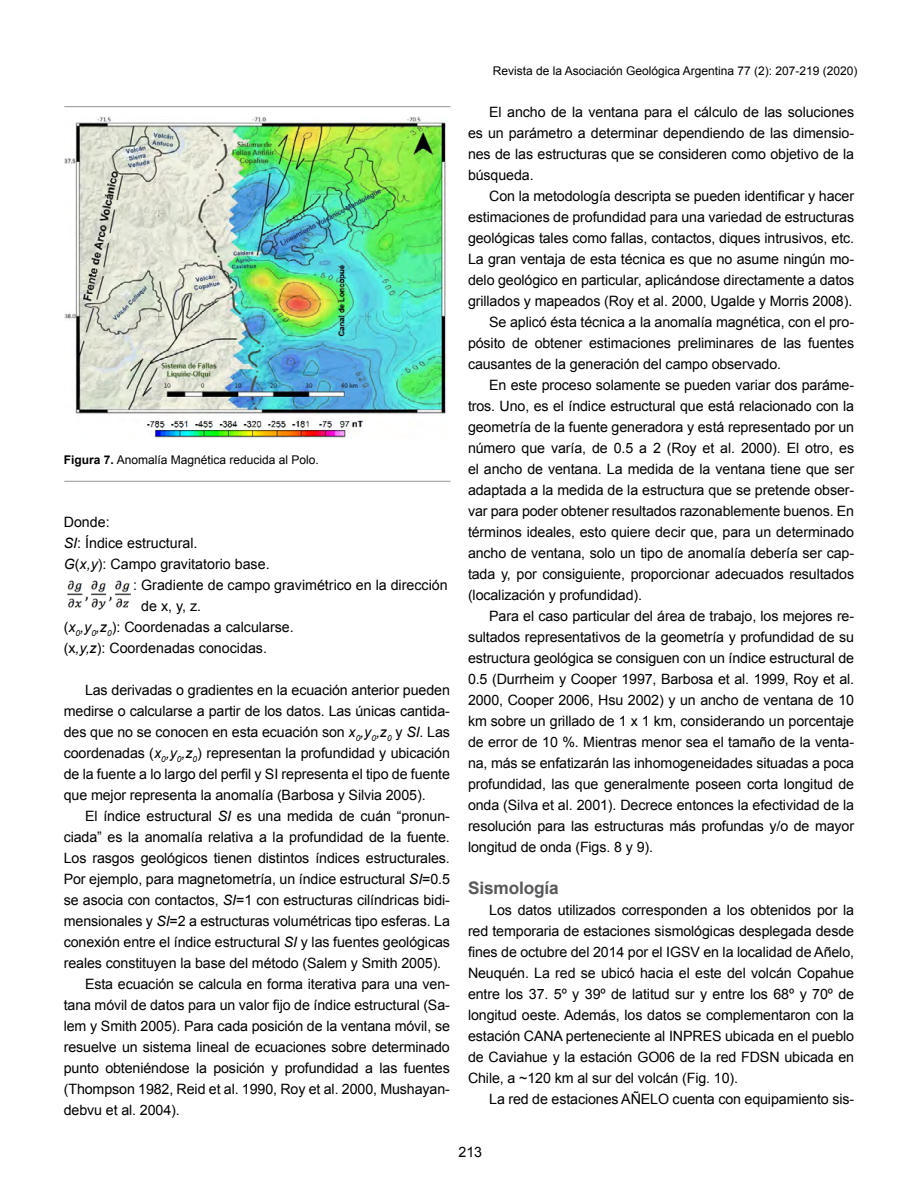
<style>
.page{position:relative;width:918px;height:1188px;background:#fff}
.page>*{position:absolute;margin:0;border:0;box-sizing:border-box;transform-origin:0 0}
.subtitulos{font:700 17.25px "Arial";letter-spacing:-.01em;color:#58595b}
.textos_san_serif{font:14.25px/21px "Arial";letter-spacing:-.01em;color:#000;text-align:justify}
.epigrafes{font:12px "Arial";color:#000}
.s1{font-weight:700}
.s2{font-style:italic}
</style>
<div class="page">
<hr style="left:64px;top:481px;width:386px;height:1px;background:#939598">
<hr style="left:64px;top:106px;width:386px;height:1px;background:#939598">
<img style="left:65px;top:116px;width:382px;height:322px">
<img style="left:66px;top:580px;width:65px;height:30px">
<p class="epigrafes" style="left:493px;top:63px;width:366px">Revista de la Asociación Geológica Argentina 77 (2): 207-219 (2020)</p>
<p class="epigrafes" style="left:64px;top:452px;width:257px"><span class="s1">Figura 7.</span> Anomalía Magnética reducida al Polo.</p>
<p class="textos_san_serif" style="left:64px;top:511px;width:47px">Donde:</p>
<p class="textos_san_serif" style="left:64px;top:532px;width:135px"><span class="s2">SI</span>: Índice estructural.</p>
<p class="textos_san_serif" style="left:64px;top:553px;width:207px"><span class="s2">G</span>(<span class="s2">x,y</span>): Campo gravitatorio base.</p>
<p class="textos_san_serif" style="left:133px;top:574px;width:316px">: Gradiente de campo gravimétrico en la dirección</p>
<p class="textos_san_serif" style="left:141px;top:595px;width:61px">de x, y, z.</p>
<p class="textos_san_serif" style="left:64px;top:616px;width:232px">(<span class="s2">x</span><sub>0</sub><span class="s2">,y</span><sub>0</sub><span class="s2">,z</span><sub>0</sub>): Coordenadas a calcularse.</p>
<p class="textos_san_serif" style="left:64px;top:637px;width:205px">(x<span class="s2">,y,z</span>): Coordenadas conocidas.</p>
<p class="textos_san_serif" style="left:64px;top:679px;width:388px;text-indent:21px">Las derivadas o gradientes en la ecuación anterior pueden medirse o calcularse a partir de los datos. Las únicas cantida&shy;des que no se conocen en esta ecuación son <span class="s2">x</span><sub>0</sub><span class="s2">,y</span><sub>0</sub><span class="s2">,z</span><sub>0</sub> y <span class="s2">SI</span>. Las coordenadas (<span class="s2">x</span><sub>0</sub><span class="s2">,y</span><sub>0</sub><span class="s2">,z</span><sub>0</sub>) representan la profundidad y ubicación de la fuente a lo largo del perfil y SI representa el tipo de fuente que mejor representa la anomalía (Barbosa y Silvia 2005).</p>
<p class="textos_san_serif" style="left:64px;top:805px;width:388px;text-indent:21px">El índice estructural <span class="s2">SI</span> es una medida de cuán “pronun&shy;ciada” es la anomalía relativa a la profundidad de la fuente.<br>Los rasgos geológicos tienen distintos índices estructurales.<br>Por ejemplo, para magnetometría, un índice estructural <span class="s2">SI</span>=0.5 se asocia con contactos, <span class="s2">SI</span>=1 con estructuras cilíndricas bidi&shy;mensionales y <span class="s2">SI</span>=2 a estructuras volumétricas tipo esferas. La conexión entre el índice estructural <span class="s2">SI</span> y las fuentes geológicas reales constituyen la base del método (Salem y Smith 2005).</p>
<p class="textos_san_serif" style="left:64px;top:973px;width:388px;text-indent:21px">Esta ecuación se calcula en forma iterativa para una ven&shy;tana móvil de datos para un valor fijo de índice estructural (Sa&shy;lem y Smith 2005). Para cada posición de la ventana móvil, se resuelve un sistema lineal de ecuaciones sobre determinado punto obteniéndose la posición y profundidad a las fuentes (Thompson 1982, Reid et al. 1990, Roy et al. 2000, Mushayan&shy;debvu et al. 2004).</p>
<p class="textos_san_serif" style="left:468px;top:102px;width:388px;text-indent:21px">El ancho de la ventana para el cálculo de las soluciones es un parámetro a determinar dependiendo de las dimensio&shy;nes de las estructuras que se consideren como objetivo de la búsqueda.</p>
<p class="textos_san_serif" style="left:468px;top:186px;width:388px;text-indent:21px">Con la metodología descripta se pueden identificar y hacer estimaciones de profundidad para una variedad de estructuras geológicas tales como fallas, contactos, diques intrusivos, etc.<br>La gran ventaja de esta técnica es que no asume ningún mo&shy;delo geológico en particular, aplicándose directamente a datos grillados y mapeados (Roy et al. 2000, Ugalde y Morris 2008).</p>
<p class="textos_san_serif" style="left:468px;top:312px;width:388px;text-indent:21px">Se aplicó ésta técnica a la anomalía magnética, con el pro&shy;pósito de obtener estimaciones preliminares de las fuentes causantes de la generación del campo observado.</p>
<p class="textos_san_serif" style="left:468px;top:375px;width:388px;text-indent:21px">En este proceso solamente se pueden variar dos paráme&shy;tros. Uno, es el índice estructural que está relacionado con la geometría de la fuente generadora y está representado por un número que varía, de 0.5 a 2 (Roy et al. 2000). El otro, es el ancho de ventana. La medida de la ventana tiene que ser adaptada a la medida de la estructura que se pretende obser&shy;var para poder obtener resultados razonablemente buenos. En términos ideales, esto quiere decir que, para un determinado ancho de ventana, solo un tipo de anomalía debería ser cap&shy;tada y, por consiguiente, proporcionar adecuados resultados (localización y profundidad).</p>
<p class="textos_san_serif" style="left:468px;top:606px;width:388px;text-indent:21px">Para el caso particular del área de trabajo, los mejores re&shy;sultados representativos de la geometría y profundidad de su estructura geológica se consiguen con un índice estructural de 0.5 (Durrheim y Cooper 1997, Barbosa et al. 1999, Roy et al.<br>2000, Cooper 2006, Hsu 2002) y un ancho de ventana de 10 km sobre un grillado de 1 x 1 km, considerando un porcentaje de error de 10 %. Mientras menor sea el tamaño de la venta&shy;na, más se enfatizarán las inhomogeneidades situadas a poca profundidad, las que generalmente poseen corta longitud de onda (Silva et al. 2001). Decrece entonces la efectividad de la resolución para las estructuras más profundas y/o de mayor longitud de onda (Figs. 8 y 9).</p>
<p class="subtitulos" style="left:468px;top:876px;width:92px">Sismología</p>
<p class="textos_san_serif" style="left:468px;top:900px;width:388px;text-indent:21px">Los datos utilizados corresponden a los obtenidos por la red temporaria de estaciones sismológicas desplegada desde fines de octubre del 2014 por el IGSV en la localidad de Añelo, Neuquén. La red se ubicó hacia el este del volcán Copahue entre los 37. 5º y 39º de latitud sur y entre los 68º y 70º de longitud oeste. Además, los datos se complementaron con la estación CANA perteneciente al INPRES ubicada en el pueblo de Caviahue y la estación GO06 de la red FDSN ubicada en Chile, a ~120 km al sur del volcán (Fig. 10).</p>
<p class="textos_san_serif" style="left:489px;top:1089px;width:366px">La red de estaciones AÑELO cuenta con equipamiento sis-</p>
<p class="textos_san_serif" style="left:458px;top:1141px;width:25px">213</p>
</div>
